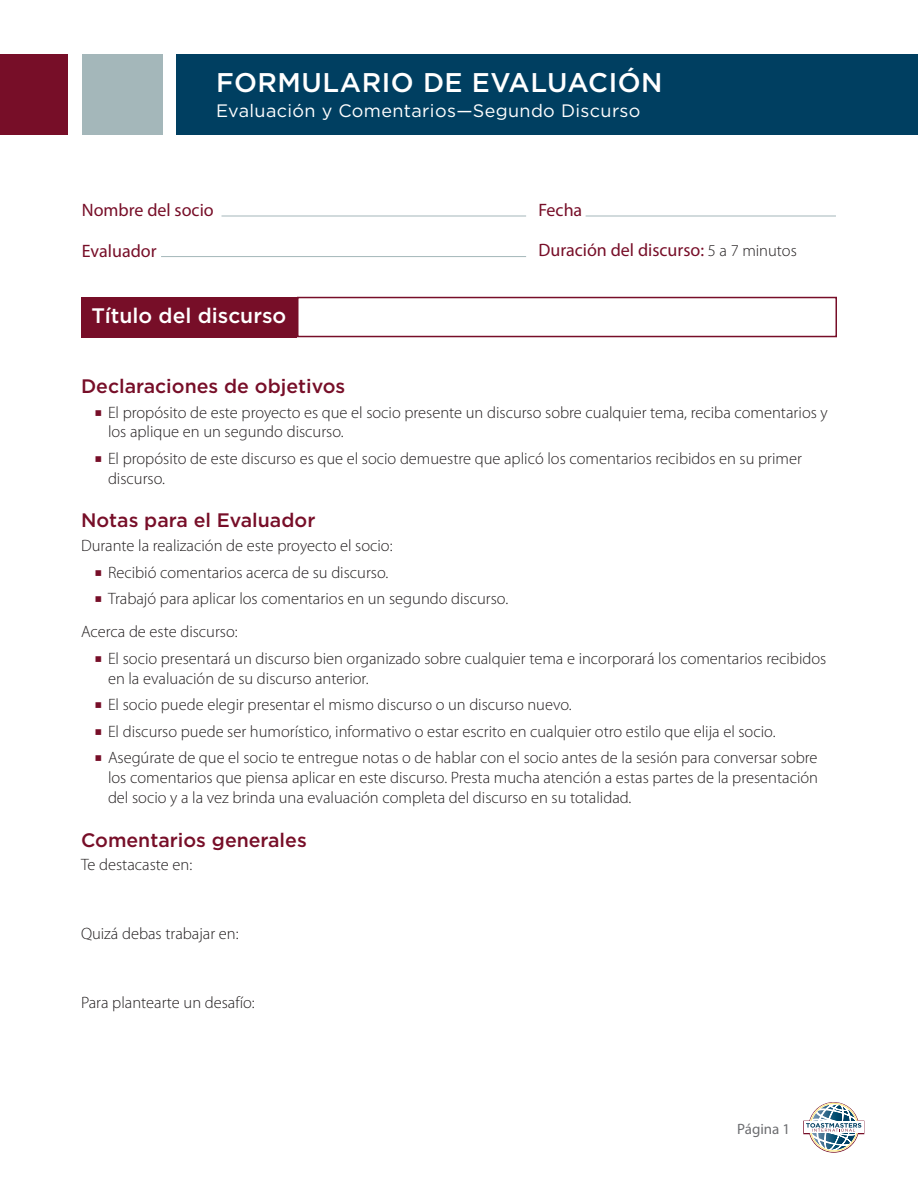
<style>
.page{position:relative;width:918px;height:1188px;background:#fff}
.page>*{position:absolute;margin:0;border:0;box-sizing:border-box;transform-origin:0 0}
.t1{font:500 27px "Gotham";letter-spacing:.02em;color:#fff}
.t2{font:500 21px "Gotham";color:#fff}
.t3{font:500 19.5px "Gotham";color:#770e28}
.t4{font:18px "Myriad Pro";color:#770e28}
.t5{font:18px "Gotham";letter-spacing:.02em;color:#fff}
.t6{font:300 16.5px/19.8px "Myriad Pro";color:#231f20}
.t7{font:15px "Myriad Pro";color:#6c6d70}
.s1{font-weight:300;font-size:16.5px;color:#231f20}
.s2{font-family:"Minion Pro";font-weight:700;font-stretch:condensed;font-size:19.5px;color:#770e28}
</style>
<div class="page">
<svg style="left:803px;top:1102px;width:61px;height:51px"></svg>
<div style="left:176px;top:54px;width:742px;height:81px;background:#003f61"></div>
<div style="left:82px;top:54px;width:81px;height:81px;background:#a4b7ba"></div>
<div style="left:0;top:54px;width:68px;height:81px;background:#770e28"></div>
<hr style="left:586px;top:216px;width:250px;height:1px;background:#a4b7ba">
<div style="left:297px;top:297px;width:540px;height:40px;border:2px solid #770e28"></div>
<div style="left:81px;top:297px;width:216px;height:40px;background:#770e28"></div>
<hr style="left:161px;top:256px;width:365px;height:1px;background:#a4b7ba">
<hr style="left:222px;top:216px;width:304px;height:1px;background:#a4b7ba">
<h1 class="t1" style="left:216px;top:65px;width:448px">FORMULARIO DE EVALUACIÓN</h1>
<p class="t5" style="left:216px;top:99px;width:426px">Evaluación y Comentarios—Segundo Discurso</p>
<p class="t4" style="left:82px;top:199px;width:133px">Nombre del socio</p>
<p class="t4" style="left:82px;top:240px;width:76px">Evaluador</p>
<p class="t2" style="left:92px;top:302px;width:196px">Título del discurso</p>
<p class="t4" style="left:538px;top:199px;width:45px">Fecha</p>
<p class="t4" style="left:538px;top:239px;width:260px">Duración del discurso: <span class="s1">5 a 7 minutos</span></p>
<p class="t3" style="left:81px;top:374px;width:266px">Declaraciones de objetivos</p>
<p class="t6" style="left:108px;top:402px;width:721px;text-indent:-14px"><span class="s2">■</span> El propósito de este proyecto es que el socio presente un discurso sobre cualquier tema, reciba comentarios y los aplique en un segundo discurso.</p>
<p class="t6" style="left:108px;top:448px;width:696px;text-indent:-14px"><span class="s2">■</span> El propósito de este discurso es que el socio demuestre que aplicó los comentarios recibidos en su primer discurso.</p>
<p class="t3" style="left:81px;top:508px;width:236px">Notas para el Evaluador</p>
<p class="t6" style="left:81px;top:536px;width:313px">Durante la realización de este proyecto el socio:</p>
<p class="t6" style="left:94px;top:562px;width:295px"><span class="s2">■</span> Recibió comentarios acerca de su discurso.</p>
<p class="t6" style="left:81px;top:582px;width:429px;line-height:33px;text-indent:13px"><span class="s2">■</span> Trabajó para aplicar los comentarios en un segundo discurso.<br>Acerca de este discurso:</p>
<p class="t6" style="left:108px;top:648px;width:720px;text-indent:-14px"><span class="s2">■</span> El socio presentará un discurso bien organizado sobre cualquier tema e incorporará los comentarios recibidos en la evaluación de su discurso anterior.</p>
<p class="t6" style="left:94px;top:695px;width:479px"><span class="s2">■</span> El socio puede elegir presentar el mismo discurso o un discurso nuevo.</p>
<p class="t6" style="left:94px;top:721px;width:683px"><span class="s2">■</span> El discurso puede ser humorístico, informativo o estar escrito en cualquier otro estilo que elija el socio.</p>
<p class="t6" style="left:108px;top:748px;width:712px;text-align:justify;text-indent:-14px"><span class="s2">■</span> Asegúrate de que el socio te entregue notas o de hablar con el socio antes de la sesión para conversar sobre los comentarios que piensa aplicar en este discurso. Presta mucha atención a estas partes de la presentación del socio y a la vez brinda una evaluación completa del discurso en su totalidad.</p>
<p class="t3" style="left:81px;top:827px;width:227px">Comentarios generales</p>
<p class="t6" style="left:81px;top:855px;width:113px">Te destacaste en:</p>
<p class="t6" style="left:81px;top:924px;width:159px">Quizá debas trabajar en:</p>
<p class="t6" style="left:81px;top:993px;width:175px">Para plantearte un desafío:</p>
<p class="t7" style="left:737px;top:1120px;width:55px">Página 1</p>
</div>
